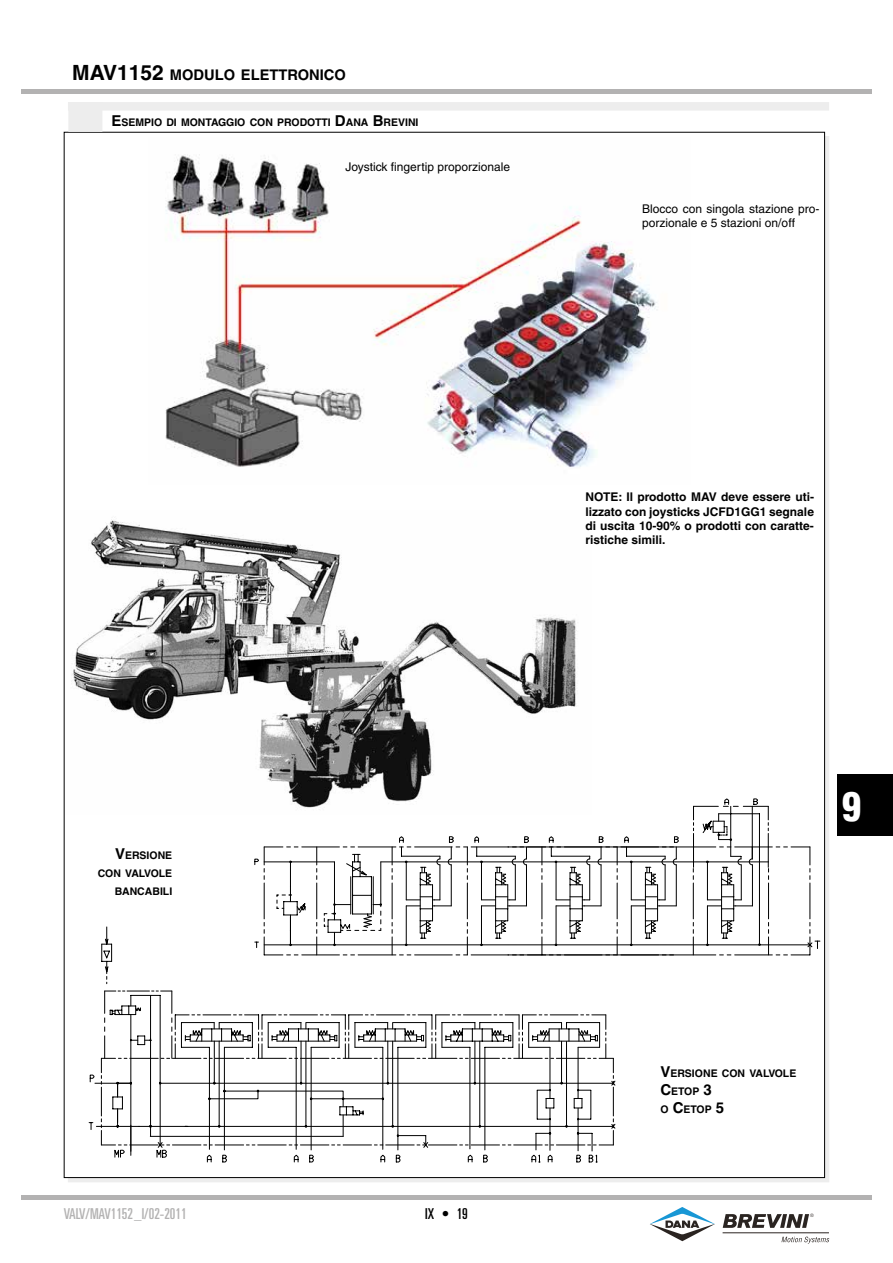
<style>
.page{position:relative;width:893px;height:1263px;background:#fff}
.page>*{position:absolute;margin:0;border:0;box-sizing:border-box;transform-origin:0 0}
.t1{font:900 condensed 39px "Helvetica";color:#fff}
.t2{font:ultra-condensed 15px "Univers";color:#b3b2b2}
.t3{font:ultra-condensed 15px "Univers";color:#000}
.t4{font:700 14.7px "Helvetica";color:#000}
.t5{font:700 12px/14.4px "Helvetica";color:#000;text-align:justify}
.t6{font:12px/14.4px "Helvetica";color:#000}
.t7{font:700 10.5px/18px "Helvetica";color:#000;text-align:right}
.t8{font:300 4.65px "Helvetica Neue";color:#2b2422}
.s1{font-size:21px}
.s2{font-size:15px}
</style>
<div class="page">
<hr style="left:21px;top:1195px;width:851px;height:4px;background:#b3b2b2">
<div style="left:21px;top:89px;width:851px;height:5px;background:#b3b2b2"></div>
<div style="left:838px;top:774px;width:55px;height:62px;background:#000"></div>
<div style="left:68px;top:102px;width:761px;height:9px;background:#ededed"></div>
<div style="left:68px;top:102px;width:34px;height:30px;background:#ededed"></div>
<img style="left:165px;top:154px;width:492px;height:313px">
<img style="left:71px;top:519px;width:506px;height:279px">
<svg style="left:292px;top:798px;width:466px;height:7px"></svg>
<svg style="left:264px;top:805px;width:549px;height:151px"></svg>
<svg style="left:101px;top:926px;width:11px;height:58px"></svg>
<svg style="left:101px;top:991px;width:515px;height:155px"></svg>
<svg style="left:88px;top:1074px;width:510px;height:89px"></svg>
<svg style="left:650px;top:1207px;width:65px;height:35px"></svg>
<svg style="left:781px;top:1236px;width:48px;height:7px"></svg>
<svg style="left:723px;top:1214px;width:86px;height:14px"></svg>
<hr style="left:723px;top:1232px;width:106px;height:1px;background:#2a2421">
<p class="t4" style="left:72px;top:66px;width:275px"><span class="s1">MAV1152</span> MODULO ELETTRONICO</p>
<p class="t7" style="left:111px;top:113px;width:307px"><span class="s2">E</span>SEMPIO DI MONTAGGIO CON PRODOTTI <span class="s2">D</span>ANA <span class="s2">B</span>REVINI</p>
<p class="t6" style="left:345px;top:160px;width:166px">Joystick fingertip proporzionale</p>
<p class="t6" style="left:642px;top:202px;width:179px">Blocco con singola stazione pro&shy;porzionale e 5 stazioni on/off</p>
<p class="t5" style="left:585px;top:490px;width:230px">NOTE: Il prodotto MAV deve essere uti&shy;lizzato con joysticks JCFD1GG1 segnale di uscita 10-90% o prodotti con caratte&shy;ristiche simili.</p>
<p class="t7" style="left:98px;top:846px;width:76px"><span class="s2">V</span>ERSIONE<br>CON VALVOLE<br>BANCABI LI</p>
<h1 class="t1" style="left:842px;top:782px;width:21px">9</h1>
<p class="t7" style="left:660px;top:1064px;width:138px;text-align:left"><span class="s2">V</span>ERSIONE CON VALVOLE<br><span class="s2">C</span>ETOP <span class="s2">3<br></span>O <span class="s2">C</span>ETOP <span class="s2">5</span></p>
<p class="t2" style="left:64px;top:1205px;width:124px">VALV/MAV1152_I/02-2011</p>
<p class="t8" style="left:810px;top:1213px;width:5px">®</p>
<p class="t3" style="left:425px;top:1205px;width:44px">IX • 19</p>
</div>
